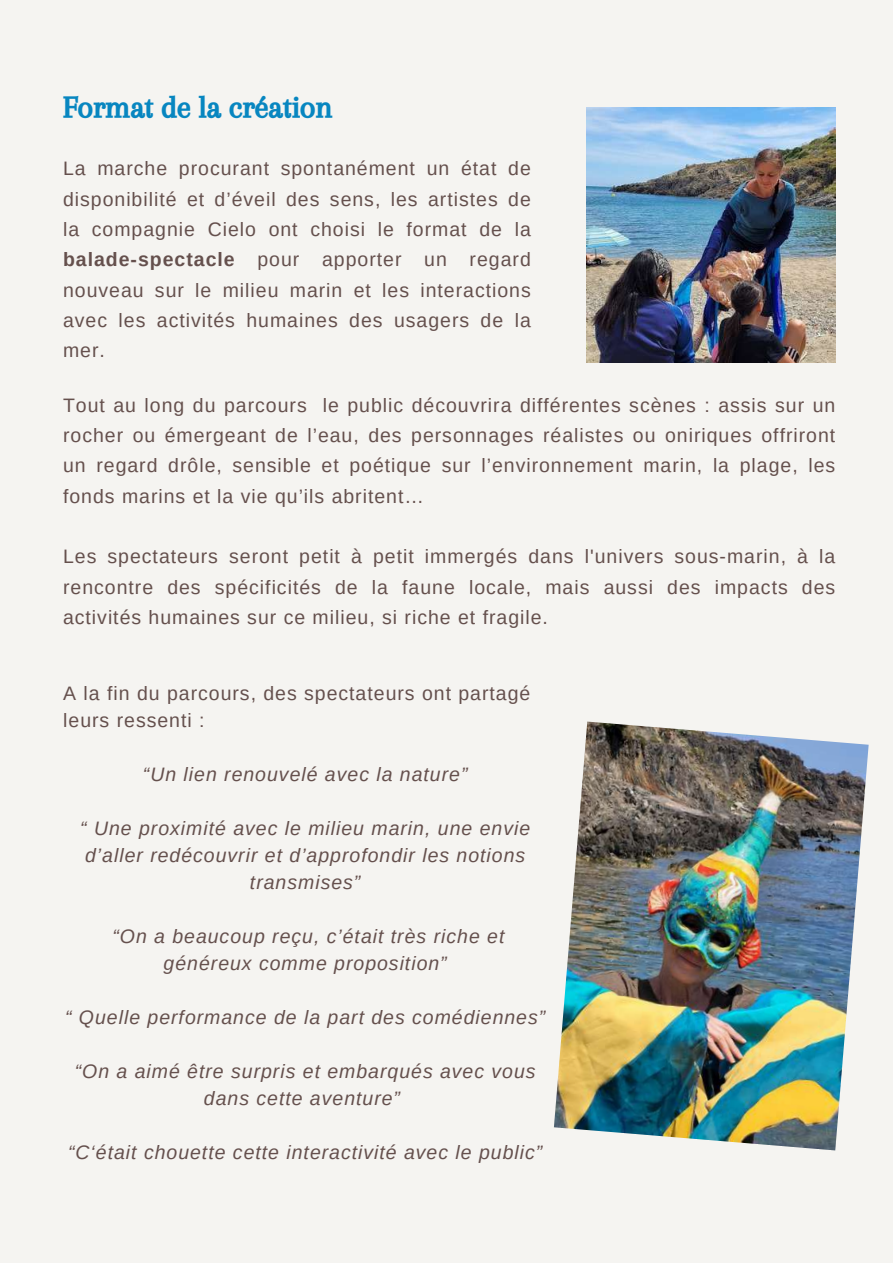
<style>
.page{position:relative;width:893px;height:1264px;background:#fff}
.page>*{position:absolute;margin:0;border:0;box-sizing:border-box;transform-origin:0 0}
.t1{font:31.5px "CA Generated";color:#0786c0}
.t2{font:19.5px/30.3px "Arimo";letter-spacing:.05em;color:#65504d;text-align:justify}
.t3{font:italic 19.5px/27px "Arimo";letter-spacing:.05em;color:#65504d;text-align:center}
.s1{font-weight:700}
</style>
<div class="page">
<div style="left:0;top:0;width:892px;height:1262px;background:#f5f4f1"></div>
<img style="left:586px;top:108px;width:249px;height:255px">
<img style="left:554px;top:721px;width:314px;height:429px">
<h1 class="t1" style="left:63px;top:89px;width:271px">Format de la création</h1>
<p class="t2" style="left:63px;top:153px;width:469px">La marche procurant spontanément un état de disponibilité et d’éveil des sens, les artistes de la compagnie Cielo ont choisi le format de la <span class="s1">balade-spectacle</span> pour apporter un regard nouveau sur le milieu marin et les interactions avec les activités humaines des usagers de la mer.</p>
<p class="t2" style="left:63px;top:389px;width:773px">Tout au long du parcours le public découvrira différentes scènes : assis sur un rocher ou émergeant de l’eau, des personnages réalistes ou oniriques offriront un regard drôle, sensible et poétique sur l’environnement marin, la plage, les fonds marins et la vie qu’ils abritent…</p>
<p class="t2" style="left:63px;top:541px;width:773px">Les spectateurs seront petit à petit immergés dans l'univers sous-marin, à la rencontre des spécificités de la faune locale, mais aussi des impacts des activités humaines sur ce milieu, si riche et fragile.</p>
<p class="t2" style="left:63px;top:679px;width:468px;line-height:27px">A la fin du parcours, des spectateurs ont partagé leurs ressenti :</p>
<p class="t3" style="left:143px;top:760px;width:326px">“Un lien renouvelé avec la nature”</p>
<p class="t3" style="left:80px;top:814px;width:451px">“ Une proximité avec le milieu marin, une envie d’aller redécouvrir et d’approfondir les notions transmises”</p>
<p class="t3" style="left:112px;top:922px;width:393px">“On a beaucoup reçu, c’était très riche et généreux comme proposition”</p>
<p class="t3" style="left:65px;top:1003px;width:481px">“ Quelle performance de la part des comédiennes”</p>
<p class="t3" style="left:75px;top:1057px;width:462px">“On a aimé être surpris et embarqués avec vous dans cette aventure”</p>
<p class="t3" style="left:68px;top:1138px;width:475px">“C‘était chouette cette interactivité avec le public”</p>
</div>
